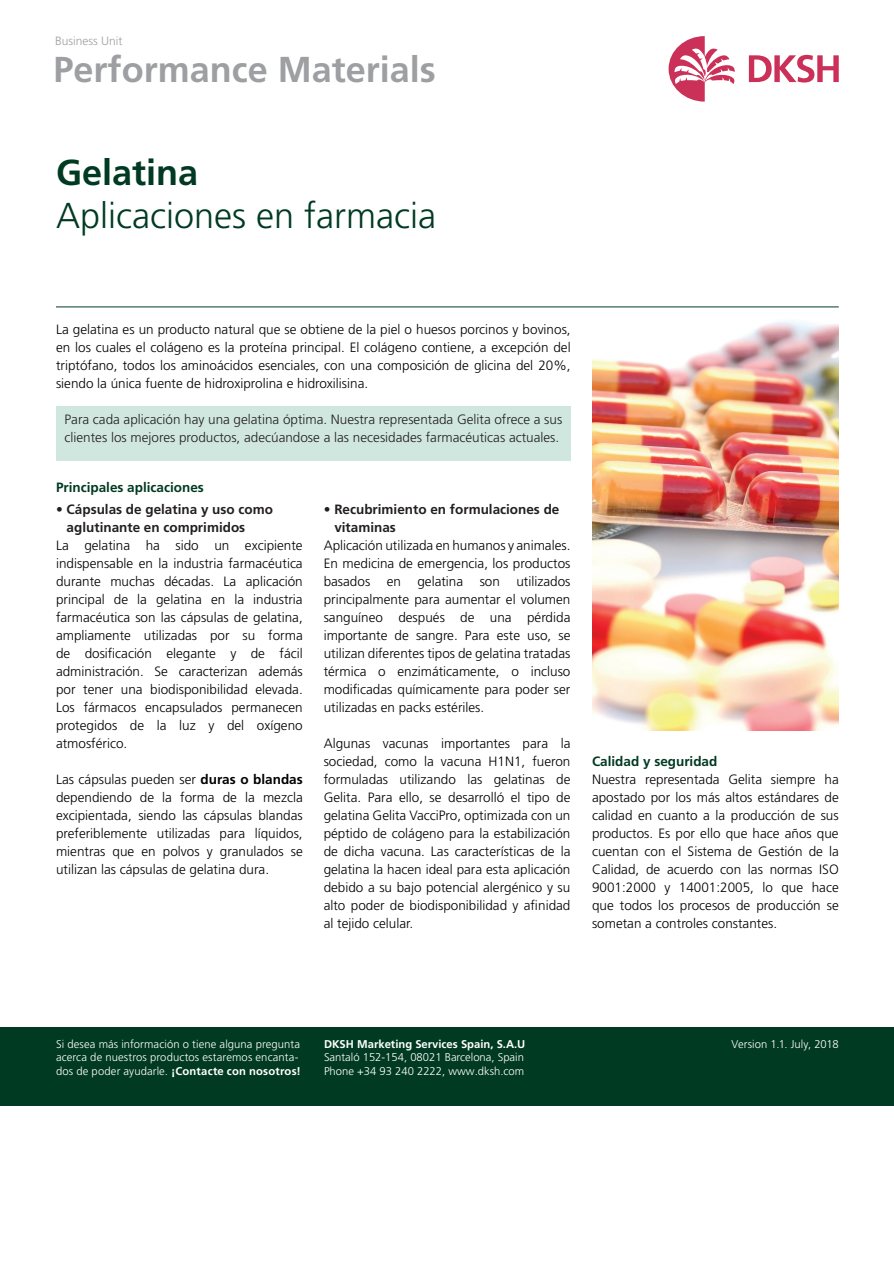
<style>
.page{position:relative;width:894px;height:1264px;background:#fff}
.page>*{position:absolute;margin:0;border:0;box-sizing:border-box;transform-origin:0 0}
.t1{font:300 36px "Frutiger LT Pro";color:#003a22}
.t2{font:700 36px "Frutiger LT Pro";color:#9d9fa2}
.t3{font:700 36px "Frutiger LT Pro";color:#003a22}
.t4{font:300 13.5px/18px "Frutiger LT Pro";color:#000;text-align:justify}
.t5{font:300 13.5px/18px "Frutiger LT Pro";color:#231f20}
.t6{font:700 13.5px/18px "Frutiger LT Pro";color:#231f20}
.t7{font:700 13.5px "Frutiger LT Pro";color:#003a22}
.t8{font:300 12px "Frutiger LT Pro";color:#9d9fa2}
.t9{font:300 11.25px/13.5px "Frutiger LT Pro";letter-spacing:.005em;color:#fff}
.t10{font:700 11.25px "Frutiger LT Pro";color:#fff}
.s1{font-weight:700}
</style>
<div class="page">
<div style="left:0;top:1026px;width:894px;height:79px;background:#003a22"></div>
<svg style="left:749px;top:55px;width:89px;height:27px"></svg>
<svg style="left:668px;top:36px;width:66px;height:66px"></svg>
<hr style="left:56px;top:306px;width:782px;height:1px;background:#003a22">
<img style="left:592px;top:320px;width:246px;height:410px">
<div style="left:56px;top:406px;width:514px;height:54px;background:#d0e7df"></div>
<p class="t8" style="left:55px;top:34px;width:69px">Business Unit</p>
<h1 class="t2" style="left:54px;top:48px;width:384px">Performance Materials</h1>
<h1 class="t3" style="left:56px;top:151px;width:144px">Gelatina</h1>
<h1 class="t1" style="left:56px;top:195px;width:381px">Aplicaciones en farmacia</h1>
<p class="t4" style="left:56px;top:320px;width:516px">La gelatina es un producto natural que se obtiene de la piel o huesos porcinos y bovinos, en los cuales el colágeno es la proteína principal. El colágeno contiene, a excepción del triptófano, todos los aminoácidos esenciales, con una composición de glicina del 20%, siendo la única fuente de hidroxiprolina e hidroxilisina.</p>
<p class="t5" style="left:65px;top:410px;width:499px">Para cada aplicación hay una gelatina óptima. Nuestra representada Gelita ofrece a sus clientes los mejores productos, adecúandose a las necesidades farmacéuticas actuales.</p>
<p class="t7" style="left:56px;top:479px;width:149px">Principales aplicaciones</p>
<p class="t6" style="left:67px;top:500px;width:208px;text-indent:-11px">• Cápsulas de gelatina y uso como aglutinante en comprimidos</p>
<p class="t4" style="left:56px;top:536px;width:248px">La gelatina ha sido un excipiente indispensable en la industria farmacéutica durante muchas décadas. La aplicación principal de la gelatina en la industria farmacéutica son las cápsulas de gelatina, ampliamente utilizadas por su forma de dosificación elegante y de fácil administración. Se caracterizan además por tener una biodisponibilidad elevada.<br>Los fármacos encapsulados permanecen protegidos de la luz y del oxígeno atmosférico.</p>
<p class="t4" style="left:56px;top:770px;width:248px">Las cápsulas pueden ser <span class="s1">duras o blandas </span>dependiendo de la forma de la mezcla excipientada, siendo las cápsulas blandas preferiblemente utilizadas para líquidos, mientras que en polvos y granulados se utilizan las cápsulas de gelatina dura.</p>
<p class="t6" style="left:334px;top:500px;width:227px;text-indent:-11px">• Recubrimiento en formulaciones de vitaminas</p>
<p class="t4" style="left:324px;top:536px;width:248px">Aplicación utilizada en humanos y animales.<br>En medicina de emergencia, los productos basados en gelatina son utilizados principalmente para aumentar el volumen sanguíneo después de una pérdida importante de sangre. Para este uso, se utilizan diferentes tipos de gelatina tratadas térmica o enzimáticamente, o incluso modificadas químicamente para poder ser utilizadas en packs estériles.</p>
<p class="t4" style="left:324px;top:734px;width:248px">Algunas vacunas importantes para la sociedad, como la vacuna H1N1, fueron formuladas utilizando las gelatinas de Gelita. Para ello, se desarrolló el tipo de gelatina Gelita VacciPro, optimizada con un péptido de colágeno para la estabilización de dicha vacuna. Las características de la gelatina la hacen ideal para esta aplicación debido a su bajo potencial alergénico y su alto poder de biodisponibilidad y afinidad al tejido celular.</p>
<p class="t7" style="left:592px;top:753px;width:127px">Calidad y seguridad</p>
<p class="t4" style="left:592px;top:770px;width:248px">Nuestra representada Gelita siempre ha apostado por los más altos estándares de calidad en cuanto a la producción de sus productos. Es por ello que hace años que cuentan con el Sistema de Gestión de la Calidad, de acuerdo con las normas ISO 9001:2000 y 14001:2005, lo que hace que todos los procesos de producción se sometan a controles constantes.</p>
<p class="t9" style="left:56px;top:1037px;width:246px">Si desea más información o tiene alguna pregunta acerca de nuestros productos estaremos encanta&shy;dos de poder ayudarle. <span class="s1">¡Contacte con nosotros!</span></p>
<p class="t10" style="left:324px;top:1037px;width:203px">DKSH Marketing Services Spain, S.A.U</p>
<p class="t9" style="left:324px;top:1050px;width:201px">Santaló 152-154, 08021 Barcelona, Spain<br>Phone +34 93 240 2222, www.dksh.com</p>
<p class="t9" style="left:731px;top:1037px;width:109px">Version 1.1. July, 2018</p>
</div>
